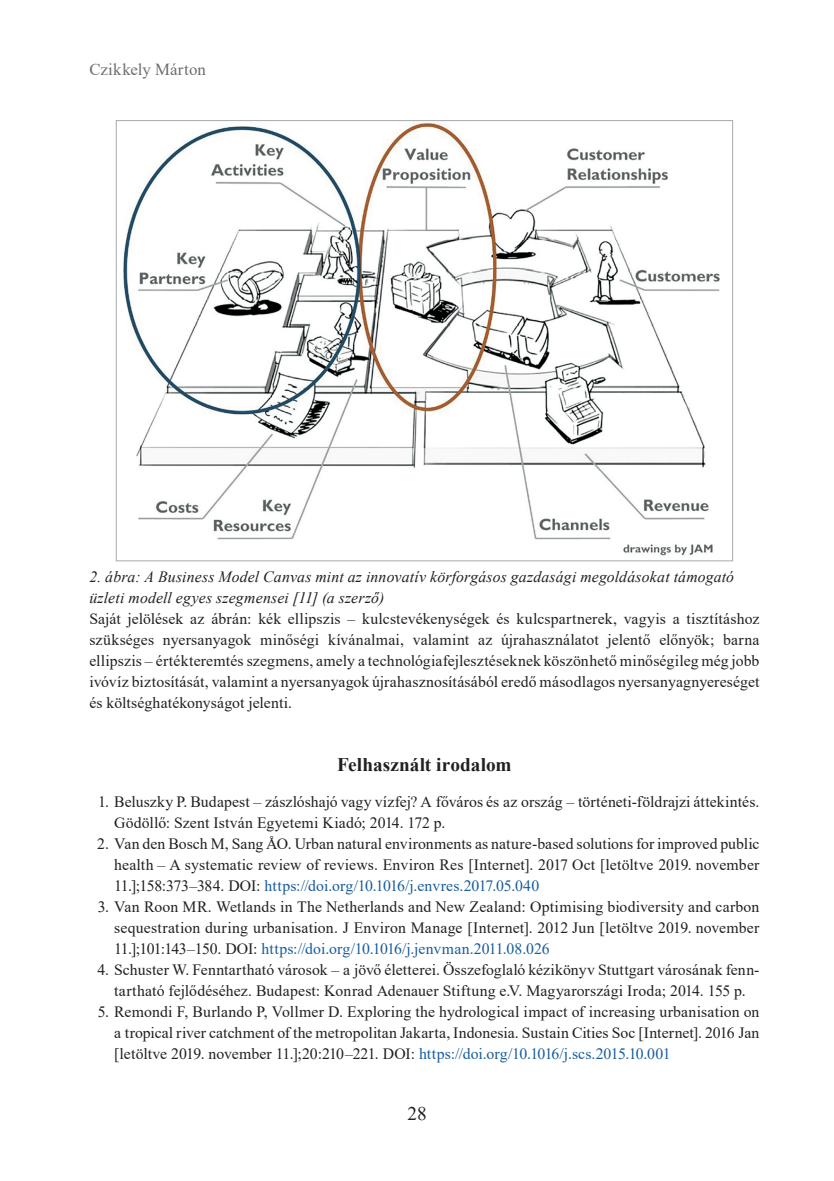
<style>
.page{position:relative;width:834px;height:1181px;background:#fff}
.page>*{position:absolute;margin:0;border:0;box-sizing:border-box;transform-origin:0 0}
._1__Subchapter_Head{font:700 19.25px "Times New Roman";color:#231f20}
.t1{font:19.25px "Times New Roman";color:#231f20}
.t2{font:16.8px "Times New Roman";letter-spacing:.01em;color:#6c6d70}
.Bibliography{font:15.75px/21px "Times New Roman";letter-spacing:.005em;color:#231f20;text-align:justify}
.Figure_Source___Comm{font:15.75px/21px "Times New Roman";letter-spacing:.005em;color:#231f20;text-align:justify}
.Figure_Number___Titl{font:italic 15.75px/21px "Times New Roman";letter-spacing:.01em;color:#231f20}
.s1{color:#185c9b}
</style>
<div class="page">
<img style="left:123px;top:122px;width:597px;height:434px">
<p class="t2" style="left:89px;top:58px;width:118px">Czikkely Márton</p>
<p class="Figure_Number___Titl" style="left:89px;top:566px;width:646px">2. ábra: A Business Model Canvas mint az innovatív körforgásos gazdasági megoldásokat támogató üzleti modell egyes szegmensei [11] (a szerző)</p>
<p class="Figure_Source___Comm" style="left:89px;top:608px;width:671px">Saját jelölések az ábrán: kék ellipszis – kulcstevékenységek és kulcspartnerek, vagyis a tisztításhoz szükséges nyersanyagok minőségi kívánalmai, valamint az újrahasználatot jelentő előnyök; barna ellipszis – értékteremtés szegmens, amely a technológiafejlesztéseknek köszönhető minőségileg még jobb ivóvíz biztosítását, valamint a nyersanyagok újrahasznosításából eredő másodlagos nyersanyagnyereséget és költséghatékonyságot jelenti.</p>
<p class="_1__Subchapter_Head" style="left:337px;top:751px;width:176px">Felhasznált irodalom</p>
<p class="Bibliography" style="left:114px;top:791px;width:646px;text-indent:-16px">1. Beluszky P. Budapest – zászlóshajó vagy vízfej? A főváros és az ország – történeti-földrajzi áttekintés.<br>Gödöllő: Szent István Egyetemi Kiadó; 2014. 172 p.</p>
<p class="Bibliography" style="left:114px;top:833px;width:646px;text-indent:-17px">2. Van den Bosch M, Sang ÅO. Urban natural environments as nature-based solutions for improved public health – A systematic review of reviews. Environ Res [Internet]. 2017 Oct [letöltve 2019. november 11.];158:373–384. DOI: <span class="s1">https://doi.org/10.1016/j.envres.2017.05.040</span></p>
<p class="Bibliography" style="left:114px;top:896px;width:646px;text-indent:-16px">3. Van Roon MR. Wetlands in The Netherlands and New Zealand: Optimising biodiversity and carbon sequestration during urbanisation. J Environ Manage [Internet]. 2012 Jun [letöltve 2019. november 11.];101:143–150. DOI: <span class="s1">https://doi.org/10.1016/j.jenvman.2011.08.026</span></p>
<p class="Bibliography" style="left:97px;top:959px;width:663px;text-align:center">4. Schuster W. Fenntartható városok – a jövő életterei. Összefoglaló kézikönyv Stuttgart városának fenn&shy;tartható fejlődéséhez. Budapest: Konrad Adenauer Stiftung e.V. Magyarországi Iroda; 2014. 155 p.</p>
<p class="Bibliography" style="left:114px;top:1001px;width:646px;text-indent:-16px">5. Remondi F, Burlando P, Vollmer D. Exploring the hydrological impact of increasing urbanisation on a tropical river catchment of the metropolitan Jakarta, Indonesia. Sustain Cities Soc [Internet]. 2016 Jan [letöltve 2019. november 11.];20:210–221. DOI: <span class="s1">https://doi.org/10.1016/j.scs.2015.10.001</span></p>
<p class="t1" style="left:407px;top:1100px;width:21px">28</p>
</div>
